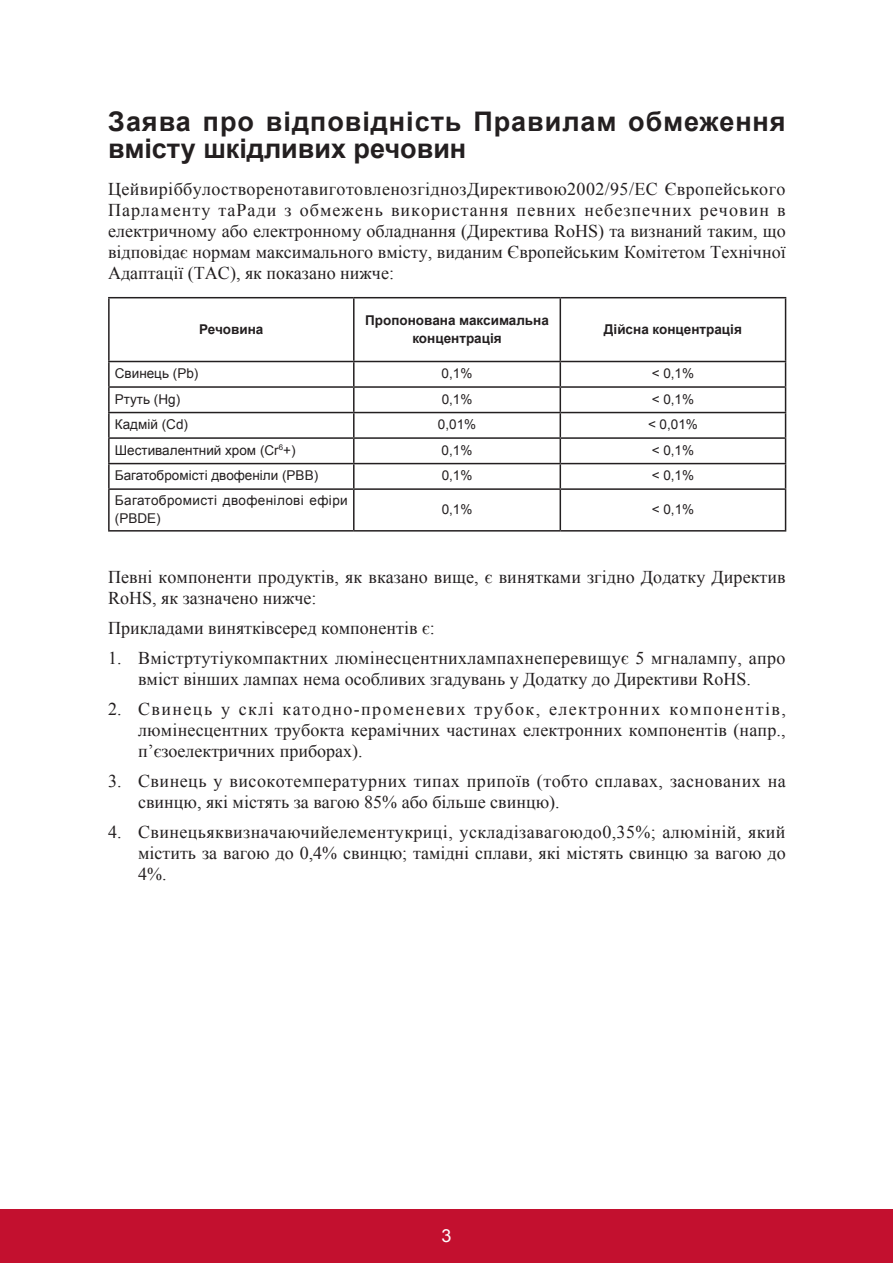
<style>
.page{position:relative;width:893px;height:1263px;background:#fff}
.page>*{position:absolute;margin:0;border:0;box-sizing:border-box;transform-origin:0 0}
.t1{font:700 27px/27px "Arial";letter-spacing:.035em;color:#231f20}
.t2{font:18px/21px "Times New Roman";color:#231f20;text-align:justify}
.t3{font:18px/21px "Times New Roman";letter-spacing:.02em;color:#231f20;text-align:center}
.t4{font:18px/21px "Times New Roman";letter-spacing:.025em;color:#231f20}
.t5{font:18px "Arial";color:#fff}
.t6{font:13.5px "Arial";color:#231f20}
.t7{font:700 13.5px/18px "Arial";color:#231f20;text-align:center}
.t8{font:13.5px/18px "Arial";letter-spacing:.03em;color:#231f20}
</style>
<div class="page">
<div style="left:0;top:1210px;width:892px;height:53px;background:#c3102f"></div>
<hr style="left:108px;top:297px;width:245px;height:1px;background:#231f20">
<hr style="left:108px;top:298px;width:2px;height:63px;background:#231f20">
<hr style="left:353px;top:297px;width:207px;height:1px;background:#231f20">
<hr style="left:353px;top:298px;width:1px;height:63px;background:#231f20">
<hr style="left:560px;top:297px;width:226px;height:1px;background:#231f20">
<hr style="left:559px;top:298px;width:1px;height:63px;background:#231f20">
<hr style="left:784px;top:298px;width:2px;height:63px;background:#231f20">
<hr style="left:108px;top:361px;width:245px;height:1px;background:#231f20">
<hr style="left:108px;top:362px;width:2px;height:24px;background:#231f20">
<hr style="left:353px;top:361px;width:207px;height:1px;background:#231f20">
<hr style="left:560px;top:361px;width:226px;height:1px;background:#231f20">
<hr style="left:784px;top:362px;width:2px;height:24px;background:#231f20">
<hr style="left:108px;top:386px;width:245px;height:2px;background:#231f20">
<hr style="left:108px;top:388px;width:2px;height:24px;background:#231f20">
<hr style="left:353px;top:386px;width:207px;height:2px;background:#231f20">
<hr style="left:560px;top:386px;width:226px;height:2px;background:#231f20">
<hr style="left:784px;top:388px;width:2px;height:24px;background:#231f20">
<hr style="left:108px;top:412px;width:245px;height:1px;background:#231f20">
<hr style="left:108px;top:413px;width:2px;height:24px;background:#231f20">
<hr style="left:353px;top:412px;width:207px;height:1px;background:#231f20">
<hr style="left:560px;top:412px;width:226px;height:1px;background:#231f20">
<hr style="left:784px;top:413px;width:2px;height:24px;background:#231f20">
<hr style="left:108px;top:437px;width:245px;height:2px;background:#231f20">
<hr style="left:108px;top:439px;width:2px;height:24px;background:#231f20">
<hr style="left:353px;top:437px;width:207px;height:2px;background:#231f20">
<hr style="left:560px;top:437px;width:226px;height:2px;background:#231f20">
<hr style="left:784px;top:439px;width:2px;height:24px;background:#231f20">
<hr style="left:108px;top:463px;width:245px;height:1px;background:#231f20">
<hr style="left:108px;top:464px;width:2px;height:24px;background:#231f20">
<hr style="left:353px;top:463px;width:207px;height:1px;background:#231f20">
<svg style="left:353px;top:362px;width:1px;height:126px"></svg>
<hr style="left:560px;top:463px;width:226px;height:1px;background:#231f20">
<svg style="left:559px;top:362px;width:1px;height:126px"></svg>
<hr style="left:784px;top:464px;width:2px;height:24px;background:#231f20">
<hr style="left:108px;top:488px;width:245px;height:2px;background:#231f20">
<hr style="left:108px;top:490px;width:2px;height:40px;background:#231f20">
<hr style="left:353px;top:488px;width:207px;height:2px;background:#231f20">
<hr style="left:353px;top:490px;width:1px;height:40px;background:#231f20">
<hr style="left:560px;top:488px;width:226px;height:2px;background:#231f20">
<hr style="left:559px;top:490px;width:1px;height:40px;background:#231f20">
<hr style="left:784px;top:490px;width:2px;height:40px;background:#231f20">
<hr style="left:108px;top:530px;width:245px;height:1px;background:#231f20">
<hr style="left:353px;top:530px;width:207px;height:1px;background:#231f20">
<hr style="left:560px;top:530px;width:226px;height:1px;background:#231f20">
<h1 class="t1" style="left:108px;top:109px;width:678px">Заява про відповідність Правилам обмеження вмісту шкідливих речовин</h1>
<p class="t2" style="left:108px;top:178px;width:678px">ЦейвиріббулостворенотавиготовленозгіднозДирективою2002/95/EC Європейського Парламенту таРади з обмежень використання певних небезпечних речовин в електричному або електронному обладнання (Директива RoHS) та визнаний таким, що відповідає нормам максимального вмісту, виданим Європейським Комітетом Технічної Адаптації (ТАС), як показано нижче:</p>
<p class="t7" style="left:199px;top:320px;width:66px">Речовина</p>
<p class="t7" style="left:365px;top:311px;width:185px">Пропонована максимальна концентрація</p>
<p class="t7" style="left:603px;top:320px;width:139px">Дійсна концентрація</p>
<p class="t6" style="left:115px;top:365px;width:85px">Свинець (Pb)</p>
<p class="t6" style="left:441px;top:365px;width:32px">0,1%</p>
<p class="t6" style="left:651px;top:365px;width:44px">&lt; 0,1%</p>
<p class="t6" style="left:115px;top:390px;width:67px">Ртуть (Hg)</p>
<p class="t6" style="left:441px;top:390px;width:32px">0,1%</p>
<p class="t6" style="left:651px;top:390px;width:44px">&lt; 0,1%</p>
<p class="t6" style="left:115px;top:416px;width:75px">Кадмій (Cd)</p>
<p class="t6" style="left:437px;top:416px;width:40px">0,01%</p>
<p class="t6" style="left:647px;top:416px;width:51px">&lt; 0,01%</p>
<p class="t6" style="left:115px;top:441px;width:182px">Шестивалентний хром (Cr<sup>6</sup>+)</p>
<p class="t6" style="left:441px;top:441px;width:32px">0,1%</p>
<p class="t6" style="left:651px;top:441px;width:44px">&lt; 0,1%</p>
<p class="t6" style="left:115px;top:467px;width:205px">Багатобромісті двофеніли (РВВ)</p>
<p class="t6" style="left:441px;top:467px;width:32px">0,1%</p>
<p class="t6" style="left:651px;top:467px;width:44px">&lt; 0,1%</p>
<p class="t8" style="left:115px;top:491px;width:234px">Багатобромисті двофенілові ефіри (PBDE)</p>
<p class="t6" style="left:441px;top:500px;width:32px">0,1%</p>
<p class="t6" style="left:651px;top:500px;width:44px">&lt; 0,1%</p>
<p class="t2" style="left:108px;top:565px;width:678px">Певні компоненти продуктів, як вказано вище, є винятками згідно Додатку Директив<br>RoHS, як зазначено нижче:</p>
<p class="t2" style="left:108px;top:617px;width:328px">Прикладами винятківсеред компонентів є:</p>
<p class="t3" style="left:108px;top:647px;width:678px">1. Вмістртутіукомпактних люмінесцентнихлампахнеперевищує 5 мгналампу, апро вміст вінших лампах нема особливих згадувань у Додатку до Директиви RoHS.</p>
<p class="t2" style="left:138px;top:698px;width:649px;text-indent:-30px">2. Свинець у склі катодно-променевих трубок, електронних компонентів, люмінесцентних трубокта керамічних частинах електронних компонентів (напр., п’єзоелектричних приборах).</p>
<p class="t4" style="left:138px;top:770px;width:649px;text-indent:-30px">3. Свинець у високотемпературних типах припоїв (тобто сплавах, заснованих на свинцю, які містять за вагою 85% або більше свинцю).</p>
<p class="t2" style="left:138px;top:821px;width:648px;text-indent:-30px">4. Свинецьяквизначаючийелементукриці, ускладізавагоюдо0,35%; алюміній, який містить за вагою до 0,4% свинцю; тамідні сплави, які містять свинцю за вагою до 4%.</p>
<p class="t5" style="left:441px;top:1223px;width:12px">3</p>
</div>
